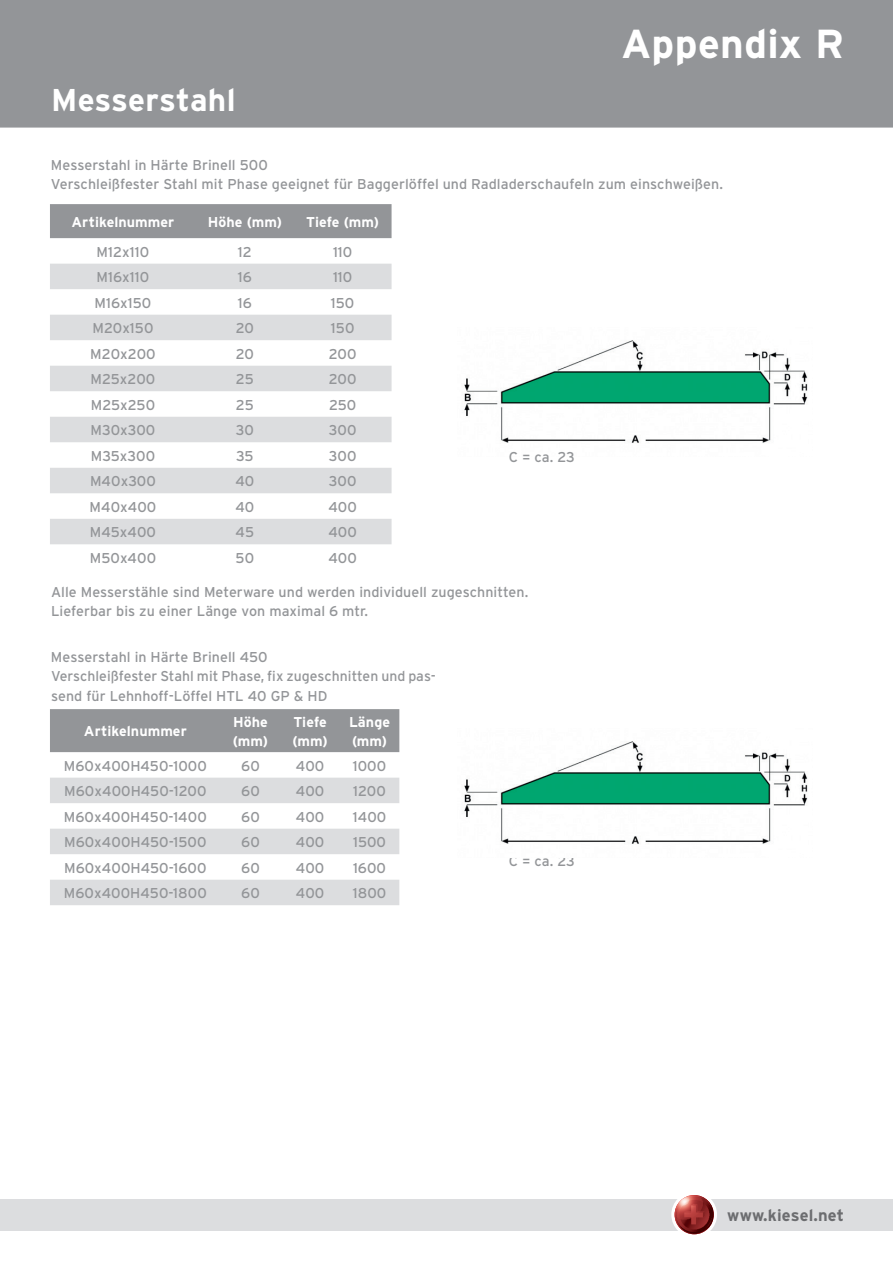
<style>
.page{position:relative;width:893px;height:1263px;background:#fff}
.page>*{position:absolute;margin:0;border:0;box-sizing:border-box;transform-origin:0 0}
.t1{font:700 40.5px "Interstate";letter-spacing:.01em;color:#fff}
.t2{font:700 31.5px "Interstate";letter-spacing:.005em;color:#fff}
.t3{font:700 16.5px "Interstate";letter-spacing:.01em;color:#6c6d70}
.t4{font:14.25px/19.5px "Interstate";letter-spacing:.005em;color:#939598}
.t5{font:700 14.25px/19.5px "Interstate";letter-spacing:.005em;color:#fff}
</style>
<div class="page">
<div style="left:0;top:1199px;width:893px;height:32px;background:#dcdddf"></div>
<svg style="left:671px;top:1192px;width:46px;height:45px"></svg>
<img style="left:675px;top:1195px;width:39px;height:39px;border-radius:20px">
<img style="left:464px;top:340px;width:344px;height:103px">
<div style="left:0;top:0;width:893px;height:128px;background:#939598"></div>
<div style="left:50px;top:204px;width:342px;height:34px;background:#939598"></div>
<svg style="left:50px;top:264px;width:342px;height:280px;fill:#dcdddf"></svg>
<div style="left:50px;top:709px;width:349px;height:43px;background:#939598"></div>
<svg style="left:50px;top:778px;width:349px;height:127px"></svg>
<img style="left:464px;top:741px;width:344px;height:103px">
<h2 class="t2" style="left:51px;top:82px;width:186px">Messerstahl</h2>
<h1 class="t1" style="left:621px;top:21px;width:225px">Appendix R</h1>
<p class="t4" style="left:51px;top:155px;width:673px">Messerstahl in Härte Brinell 500<br>Verschleißfester Stahl mit Phase geeignet für Baggerlöffel und Radladerschaufeln zum einschweißen.</p>
<p class="t5" style="left:72px;top:212px;width:104px">Artikelnummer</p>
<p class="t5" style="left:208px;top:212px;width:76px">Höhe (mm)</p>
<p class="t5" style="left:306px;top:212px;width:74px">Tiefe (mm)</p>
<p class="t4" style="left:97px;top:242px;width:54px">M12x110</p>
<p class="t4" style="left:238px;top:242px;width:15px">12</p>
<p class="t4" style="left:333px;top:242px;width:21px">110</p>
<p class="t4" style="left:97px;top:267px;width:54px">M16x110</p>
<p class="t4" style="left:238px;top:267px;width:16px">16</p>
<p class="t4" style="left:333px;top:267px;width:21px">110</p>
<p class="t4" style="left:95px;top:293px;width:58px">M16x150</p>
<p class="t4" style="left:238px;top:293px;width:16px">16</p>
<p class="t4" style="left:331px;top:293px;width:25px">150</p>
<p class="t4" style="left:92px;top:318px;width:63px">M20x150</p>
<p class="t4" style="left:236px;top:318px;width:20px">20</p>
<p class="t4" style="left:331px;top:318px;width:25px">150</p>
<p class="t4" style="left:90px;top:344px;width:67px">M20x200</p>
<p class="t4" style="left:236px;top:344px;width:20px">20</p>
<p class="t4" style="left:329px;top:344px;width:29px">200</p>
<p class="t4" style="left:91px;top:369px;width:66px">M25x200</p>
<p class="t4" style="left:236px;top:369px;width:19px">25</p>
<p class="t4" style="left:329px;top:369px;width:29px">200</p>
<p class="t4" style="left:91px;top:395px;width:66px">M25x250</p>
<p class="t4" style="left:236px;top:395px;width:19px">25</p>
<p class="t4" style="left:329px;top:395px;width:29px">250</p>
<p class="t4" style="left:90px;top:420px;width:66px">M30x300</p>
<p class="t4" style="left:236px;top:420px;width:20px">30</p>
<p class="t4" style="left:329px;top:420px;width:29px">300</p>
<p class="t4" style="left:91px;top:446px;width:66px">M35x300</p>
<p class="t4" style="left:236px;top:446px;width:19px">35</p>
<p class="t4" style="left:329px;top:446px;width:29px">300</p>
<p class="t4" style="left:90px;top:471px;width:67px">M40x300</p>
<p class="t4" style="left:235px;top:471px;width:21px">40</p>
<p class="t4" style="left:329px;top:471px;width:29px">300</p>
<p class="t4" style="left:90px;top:497px;width:68px">M40x400</p>
<p class="t4" style="left:235px;top:497px;width:21px">40</p>
<p class="t4" style="left:328px;top:497px;width:30px">400</p>
<p class="t4" style="left:90px;top:522px;width:68px">M45x400</p>
<p class="t4" style="left:236px;top:522px;width:20px">45</p>
<p class="t4" style="left:328px;top:522px;width:30px">400</p>
<p class="t4" style="left:90px;top:548px;width:68px">M50x400</p>
<p class="t4" style="left:236px;top:548px;width:20px">50</p>
<p class="t4" style="left:328px;top:548px;width:30px">400</p>
<p class="t4" style="left:509px;top:447px;width:68px">C = ca. 23</p>
<p class="t4" style="left:51px;top:582px;width:479px">Alle Messerstähle sind Meterware und werden individuell zugeschnitten.<br>Lieferbar bis zu einer Länge von maximal 6 mtr.</p>
<p class="t4" style="left:51px;top:647px;width:386px">Messerstahl in Härte Brinell 450<br>Verschleißfester Stahl mit Phase, fix zugeschnitten und pas&shy;send für Lehnhoff-Löffel HTL 40 GP &amp; HD</p>
<p class="t5" style="left:84px;top:721px;width:104px">Artikelnummer</p>
<p class="t5" style="left:233px;top:712px;width:37px">Höhe (mm)</p>
<p class="t5" style="left:292px;top:712px;width:37px">Tiefe (mm)</p>
<p class="t5" style="left:349px;top:712px;width:43px">Länge (mm)</p>
<p class="t4" style="left:64px;top:756px;width:144px">M60x400H450-1000</p>
<p class="t4" style="left:241px;top:756px;width:20px">60</p>
<p class="t4" style="left:296px;top:756px;width:30px">400</p>
<p class="t4" style="left:353px;top:756px;width:35px">1000</p>
<p class="t4" style="left:64px;top:781px;width:144px">M60x400H450-1200</p>
<p class="t4" style="left:241px;top:781px;width:20px">60</p>
<p class="t4" style="left:296px;top:781px;width:30px">400</p>
<p class="t4" style="left:353px;top:781px;width:34px">1200</p>
<p class="t4" style="left:64px;top:807px;width:144px">M60x400H450-1400</p>
<p class="t4" style="left:241px;top:807px;width:20px">60</p>
<p class="t4" style="left:296px;top:807px;width:30px">400</p>
<p class="t4" style="left:353px;top:807px;width:35px">1400</p>
<p class="t4" style="left:64px;top:832px;width:144px">M60x400H450-1500</p>
<p class="t4" style="left:241px;top:832px;width:20px">60</p>
<p class="t4" style="left:296px;top:832px;width:30px">400</p>
<p class="t4" style="left:353px;top:832px;width:35px">1500</p>
<p class="t4" style="left:64px;top:858px;width:144px">M60x400H450-1600</p>
<p class="t4" style="left:241px;top:858px;width:20px">60</p>
<p class="t4" style="left:296px;top:858px;width:30px">400</p>
<p class="t4" style="left:353px;top:858px;width:35px">1600</p>
<p class="t4" style="left:64px;top:883px;width:144px">M60x400H450-1800</p>
<p class="t4" style="left:241px;top:883px;width:20px">60</p>
<p class="t4" style="left:296px;top:883px;width:30px">400</p>
<p class="t4" style="left:353px;top:883px;width:35px">1800</p>
<p class="t4" style="left:509px;top:851px;width:68px">C = ca. 23</p>
<p class="t3" style="left:727px;top:1206px;width:118px">www.kiesel.net</p>
</div>
